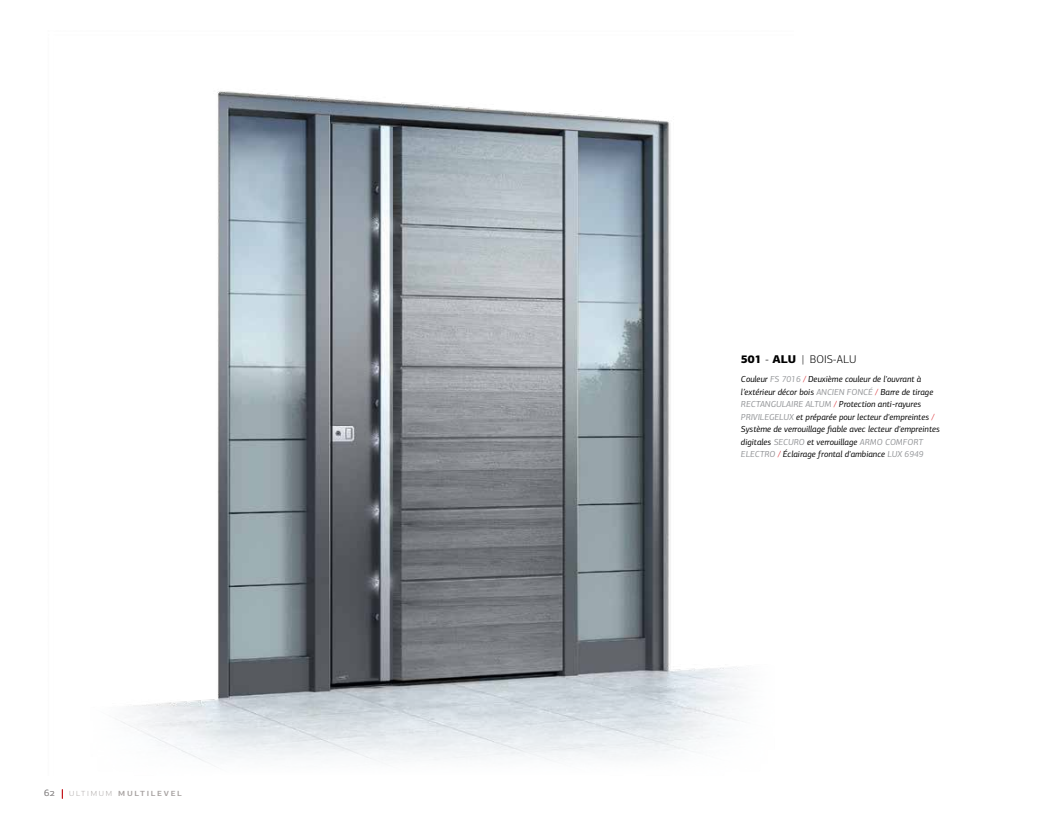
<style>
.page{position:relative;width:1053px;height:815px;background:#fff}
.page>*{position:absolute;margin:0;border:0;box-sizing:border-box;transform-origin:0 0}
.t1{font:300 11.25px "PF Agora Sans Pro";color:#000}
.t2{font:500 10px "PF Agora Sans Pro";color:#a7a2a1}
.t3{font:300 10px "PF Agora Sans Pro";color:#58595b}
.t4{font:italic 8.75px/12.5px "PF Agora Sans Pro";color:#000}
.s1{font-weight:100}
.s2{font-weight:900}
.s3{color:#939598}
.s4{color:#d71920}
</style>
<div class="page">
<img style="left:121px;top:91px;width:622px;height:671px">
<p class="t3" style="left:44px;top:787px;width:12px">62</p>
<p class="t2" style="left:69px;top:787px;width:95px"><span class="s1">ulti mum</span> MU LTI LEVE</p>
<p class="t2" style="left:177px;top:787px;width:6px">L</p>
<p class="t1" style="left:741px;top:352px;width:117px"><span class="s2">501</span> - <span class="s2">ALU</span> | BOIS-ALU</p>
<p class="t4" style="left:741px;top:373px;width:200px">Couleur <span class="s3">FS 7016</span> <span class="s4">/</span> Deuxième couleur de l'ouvrant à l’extérieur décor bois <span class="s3">ANCIEN FONCÉ</span> <span class="s4">/</span> Barre de tirage <span class="s3">RECTANGULAIRE ALTUM</span> <span class="s4">/</span> Protection anti-rayures <span class="s3">PRIVILEGELUX</span> et préparée pour lecteur d'empreintes <span class="s4">/ </span>Système de verrouillage fiable avec lecteur d'empreintes digitales <span class="s3">SECURO</span> et verrouillage <span class="s3">ARMO COMFORT ELECTRO</span> <span class="s4">/</span> Éclairage frontal d'ambiance <span class="s3">LUX 6949</span></p>
</div>
